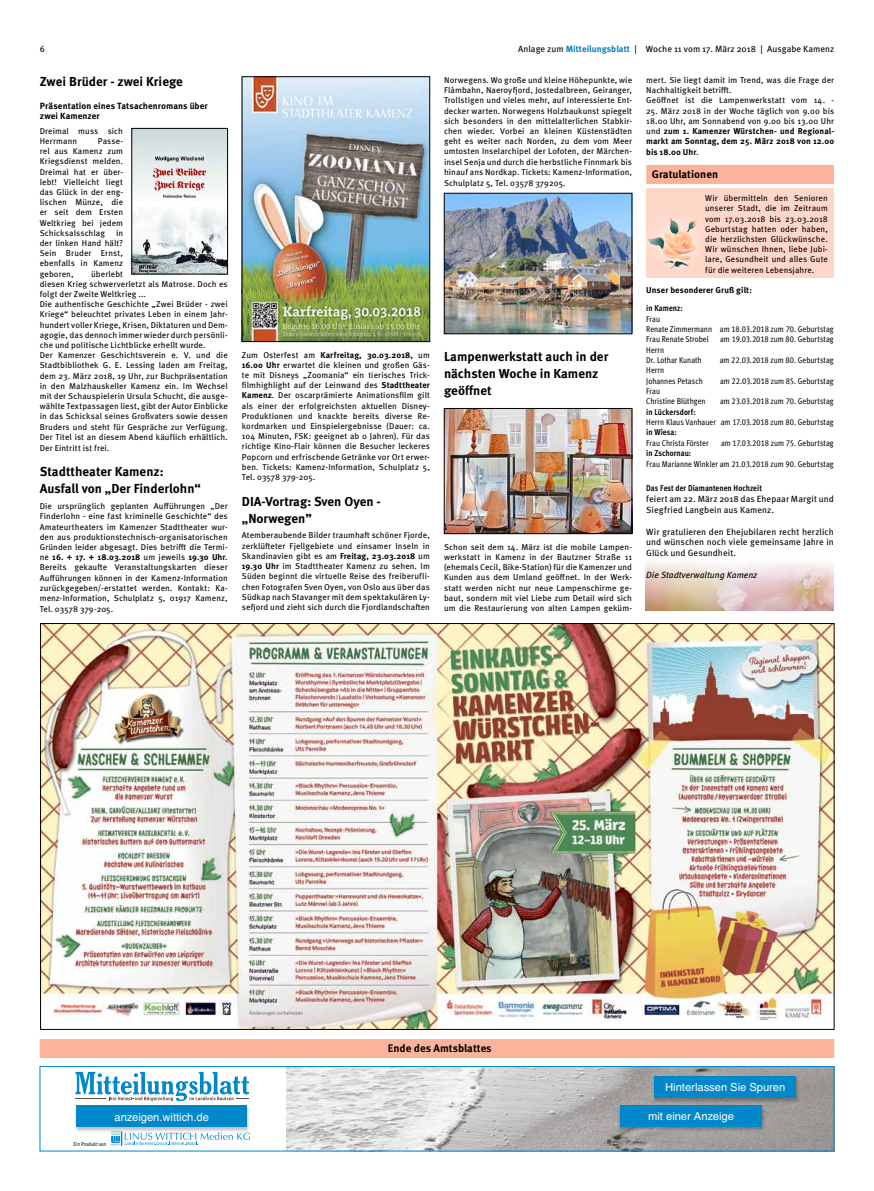
<style>
.page{position:relative;width:874px;height:1191px;background:#fff}
.page>*{position:absolute;margin:0;border:0;box-sizing:border-box;transform-origin:0 0}
.t1{font:700 13px/17px "Meta Pro";color:#000}
.t2{font:11px "Helvetica LT";color:#fff}
.t3{font:700 11px "Meta Pro";color:#000}
.t4{font:9px/10.8px "Meta Pro";letter-spacing:.005em;color:#000}
.t5{font:700 9px/10.8px "Meta Pro";letter-spacing:.005em;color:#000}
.t6{font:italic 9px "Meta Pro";color:#000}
.t7{font:8.5px/10.2px "Meta Pro";letter-spacing:.01em;color:#000;text-align:justify}
.t8{font:condensed 8.5px/10.2px "Meta Pro";color:#000}
.t9{font:700 8.5px/10.4px "Meta Pro";letter-spacing:.01em;color:#000;text-align:justify}
.t10{font:700 condensed 8.5px "Meta Pro";letter-spacing:.005em;color:#000}
.t11{font:condensed 5.5px "Meta Pro";letter-spacing:.015em;color:#000}
.s1{font-weight:700;color:#0080c4}
.s2{font-weight:400}
.s3{font-weight:700}
</style>
<div class="page">
<img style="left:645px;top:562px;width:188px;height:48px">
<img style="left:244px;top:79px;width:183px;height:261px">
<div style="left:646px;top:165px;width:187px;height:19px;background:#fcb39c"></div>
<div style="left:646px;top:189px;width:187px;height:89px;background:#ffd7c8"></div>
<svg style="left:625px;top:192px;width:74px;height:98px"></svg>
<img style="left:133px;top:130px;width:92px;height:142px">
<img style="left:42px;top:625px;width:789px;height:402px">
<img style="left:446px;top:195px;width:183px;height:137px">
<div style="left:444px;top:193px;width:187px;height:141px;border:1px solid #000"></div>
<img style="left:446px;top:410px;width:183px;height:122px">
<div style="left:444px;top:408px;width:187px;height:126px;border:1px solid #000"></div>
<div style="left:40px;top:1039px;width:793px;height:19px;background:#fcb39c"></div>
<img style="left:286px;top:1068px;width:545px;height:81px">
<svg style="left:75px;top:1071px;width:174px;height:30px"></svg>
<hr style="left:75px;top:1098px;width:31px;height:1px;background:#544d48">
<svg style="left:111px;top:1133px;width:139px;height:12px"></svg>
<div style="left:40px;top:1066px;width:793px;height:85px;border:1px solid #0088ca"></div>
<div style="left:651px;top:1076px;width:148px;height:28px;background:#000;opacity:.26"></div>
<div style="left:654px;top:1076px;width:141px;height:22px;background:#0088ca"></div>
<div style="left:617px;top:1104px;width:148px;height:28px;background:#000;opacity:.26"></div>
<div style="left:620px;top:1104px;width:141px;height:22px;background:#0088ca"></div>
<div style="left:74px;top:1105px;width:176px;height:28px;background:#000;opacity:.26"></div>
<div style="left:77px;top:1105px;width:170px;height:22px;background:#0088ca"></div>
<p class="t4" style="left:40px;top:43px;width:7px">6</p>
<p class="t4" style="left:518px;top:43px;width:317px">Anlage zum <span class="s1">Mitteilungsblatt</span> | Woche 11 vom 17. März 2018 | Ausgabe Kamenz</p>
<h1 class="t1" style="left:40px;top:72px;width:145px">Zwei Brüder - zwei Kriege</h1>
<p class="t5" style="left:40px;top:99px;width:169px">Präsentation eines Tatsachenromans über zwei Kamenzer</p>
<p class="t7" style="left:40px;top:125px;width:85px">Dreimal muss sich<br>Herrmann</p>
<p class="t7" style="left:444px;top:74px;width:189px">Norwegens. Wo große und kleine Höhepunkte, wie Flàmbahn, Naeroyfjord, Jostedalbreen, Geiranger, Trollstigen und vieles mehr, auf interessierte Ent&shy;decker warten. Norwegens Holzbaukunst spiegelt sich besonders in den mittelalterlichen Stabkir&shy;chen wieder. Vorbei an kleinen Küstenstädten geht es weiter nach Norden, zu dem vom Meer umtosten Inselarchipel der Lofoten, der Märchen&shy;insel Senja und durch die herbstliche Finnmark bis hinauf ans Nordkap. Tickets: Kamenz-Information, Schulplatz 5, Tel. 03578 379205.</p>
<p class="t7" style="left:646px;top:74px;width:189px;text-align:left">mert. Sie liegt damit im Trend, was die Frage der<br>Nachhaltigkeit betrifft.<br>Geöffnet ist die Lampenwerkstatt vom 14. -</p>
<p class="t9" style="left:646px;top:105px;width:189px"><span class="s2">25. März 2018 in der Woche täglich von 9.00 bis 18.00 Uhr, am Sonnabend von 9.00 bis 13.00 Uhr und</span> zum 1. Kamenzer Würstchen- und Regional&shy;markt am Sonntag, dem 25. März 2018 von 12.00 bis 18.00 Uhr<span class="s2">.</span></p>
<p class="t7" style="left:40px;top:135px;width:85px;text-indent:58px">Passe&shy;rel aus Kamenz zum Kriegsdienst melden.<br>Dreimal hat er über&shy;lebt! Vielleicht liegt das Glück in der eng&shy;lischen Münze, die er seit dem Ersten Weltkrieg bei jedem Schicksalsschlag</p>
<p class="t3" style="left:651px;top:166px;width:68px">Gratulationen</p>
<p class="t7" style="left:704px;top:193px;width:124px">Wir übermitteln den Senioren unserer Stadt, die im Zeitraum vom 17.03.2018 bis 23.03.2018<br>Geburtstag hatten oder haben, die herzlichsten Glückwünsche.<br>Wir wünschen Ihnen, liebe Jubi&shy;lare, Gesundheit und alles Gute für die weiteren Lebensjahre.</p>
<p class="t9" style="left:646px;top:284px;width:107px">Unser besonderer Gruß gilt:</p>
<p class="t10" style="left:646px;top:302px;width:38px">in Kamenz:</p>
<p class="t8" style="left:646px;top:313px;width:189px">Frau<br>Renate Zimmermann am 18.03.2018 zum 70. Geburtstag<br>Frau Renate Strobel</p>
<p class="t7" style="left:40px;top:227px;width:85px;text-indent:76px">in der linken Hand hält?<br>Sein Bruder Ernst, ebenfalls in Kamenz geboren,</p>
<p class="t7" style="left:40px;top:268px;width:189px;text-align:left;text-indent:51px">überlebt<br>diesen Krieg schwerverletzt als Matrose. Doch es folgt der Zweite Weltkrieg ...<br>Die authentische Geschichte „Zwei Brüder - zwei Kriege“ beleuchtet privates Leben in einem Jahr&shy;hundert voller Kriege, Krisen, Diktaturen und Dem&shy;agogie, das dennoch immer wieder durch persönli&shy;che und politische Lichtblicke erhellt wurde.<br>Der Kamenzer Geschichtsverein e. V. und die Stadtbibliothek G. E. Lessing laden am Freitag, dem 23. März 2018, 19 Uhr, zur Buchpräsentation in den Malzhauskeller Kamenz ein. Im Wechsel mit der Schauspielerin Ursula Schucht, die ausge&shy;wählte Textpassagen liest, gibt der Autor Einblicke in das Schicksal seines Großvaters sowie dessen Bruders und steht für Gespräche zur Verfügung.<br>Der Titel ist an diesem Abend käuflich erhältlich.<br>Der Eintritt ist frei.</p>
<h1 class="t1" style="left:40px;top:462px;width:163px">Stadttheater Kamenz:<br>Ausfall von „Der Finderlohn“</h1>
<p class="t7" style="left:40px;top:500px;width:189px">Die ursprünglich geplanten Aufführungen „Der Finderlohn - eine fast kriminelle Geschichte“ des Amateurtheaters im Kamenzer Stadttheater wur&shy;den aus produktionstechnisch-organisatorischen Gründen leider abgesagt. Dies betrifft die Termi&shy;ne <span class="s3">16. + 17. + 18.03.2018</span> um jeweils <span class="s3">19.30 Uhr</span>.<br>Bereits gekaufte Veranstaltungskarten dieser Aufführungen können in der Kamenz-Information zurückgegeben/-erstattet werden. Kontakt: Ka&shy;menz-Information, Schulplatz 5, 01917 Kamenz, Tel. 03578 379-205.</p>
<p class="t8" style="left:719px;top:334px;width:115px">am 19.03.2018 zum 80. Geburtstag</p>
<p class="t8" style="left:646px;top:344px;width:57px">Herrn<br>Dr. Lothar Kunath</p>
<p class="t8" style="left:719px;top:354px;width:115px">am 22.03.2018 zum 80. Geburtstag</p>
<p class="t8" style="left:646px;top:365px;width:58px">Herrn<br>Johannes Petasch</p>
<p class="t8" style="left:719px;top:375px;width:115px">am 22.03.2018 zum 85. Geburtstag</p>
<p class="t8" style="left:646px;top:385px;width:61px">Frau<br>Christine Blüthgen</p>
<p class="t8" style="left:719px;top:395px;width:115px">am 23.03.2018 zum 70. Geburtstag</p>
<p class="t10" style="left:646px;top:405px;width:51px">in Lückersdorf:</p>
<p class="t8" style="left:646px;top:416px;width:189px">Herrn Klaus Vanhauer am 17.03.2018 zum 80. Geburtstag</p>
<p class="t10" style="left:646px;top:426px;width:32px">in Wiesa:</p>
<p class="t8" style="left:646px;top:437px;width:64px">Frau Christa Förster</p>
<p class="t8" style="left:720px;top:437px;width:114px">am 17.03.2018 zum 75. Geburtstag</p>
<p class="t10" style="left:646px;top:447px;width:46px">in Zschornau:</p>
<p class="t8" style="left:646px;top:458px;width:189px">Frau Marianne Winkler am 21.03.2018 zum 90. Geburtstag</p>
<p class="t10" style="left:646px;top:482px;width:117px">Das Fest der Diamantenen Hochzeit</p>
<p class="t4" style="left:646px;top:493px;width:189px">feiert am 22. März 2018 das Ehepaar Margit und<br>Siegfried Langbein aus Kamenz.</p>
<p class="t4" style="left:646px;top:525px;width:189px;text-align:justify">Wir gratulieren den Ehejubilaren recht herzlich und wünschen noch viele gemeinsame Jahre in Glück und Gesundheit.</p>
<p class="t6" style="left:646px;top:568px;width:112px">Die Stadtverwaltung Kamenz</p>
<p class="t7" style="left:242px;top:349px;width:189px">Zum Osterfest am <span class="s3">Karfreitag, 30.03.2018,</span> um <span class="s3">16.00 Uhr</span> erwartet die kleinen und großen Gäs&shy;te mit Disneys „Zoomania“ ein tierisches Trick&shy;filmhighlight auf der Leinwand des <span class="s3">Stadttheater Kamenz</span>. Der oscarprämierte Animationsfilm gilt als einer der erfolgreichsten aktuellen Disney-Produktionen und knackte bereits diverse Re&shy;kordmarken und Einspielergebnisse (Dauer: ca.<br>104 Minuten, FSK: geeignet ab 0 Jahren). Für das richtige Kino-Flair können die Besucher leckeres Popcorn und erfrischende Getränke vor Ort erwer&shy;ben. Tickets: Kamenz-Information, Schulplatz 5, Tel. 03578 379-205.</p>
<h1 class="t1" style="left:242px;top:492px;width:140px">DIA-Vortrag: Sven Oyen - „Norwegen”</h1>
<p class="t7" style="left:242px;top:530px;width:189px">Atemberaubende Bilder traumhaft schöner Fjorde, zerklüfteter Fjellgebiete und einsamer Inseln in Skandinavien gibt es am <span class="s3">Freitag, 23.03.2018</span> um <span class="s3">19.30 Uhr</span> im Stadttheater Kamenz zu sehen. Im Süden beginnt die virtuelle Reise des freiberufli&shy;chen Fotografen Sven Oyen, von Oslo aus über das Südkap nach Stavanger mit dem spektakulären Ly&shy;sefjord und zieht sich durch die Fjordlandschaften</p>
<h1 class="t1" style="left:444px;top:347px;width:166px">Lampenwerkstatt auch in der nächsten Woche in Kamenz geöffnet</h1>
<p class="t7" style="left:444px;top:541px;width:189px">Schon seit dem 14. März ist die mobile Lampen&shy;werkstatt in Kamenz in der Bautzner Straße 11 (ehemals Cecil, Bike-Station) für die Kamenzer und Kunden aus dem Umland geöffnet. In der Werk&shy;statt werden nicht nur neue Lampenschirme ge&shy;baut, sondern mit viel Liebe zum Detail wird sich um die Restaurierung von alten Lampen geküm-</p>
<p class="t3" style="left:388px;top:1040px;width:105px">Ende des Amtsblattes</p>
<p class="t2" style="left:665px;top:1081px;width:122px">Hinterlassen Sie Spuren</p>
<p class="t11" style="left:73px;top:1139px;width:35px">Ein Produkt von</p>
<p class="t2" style="left:114px;top:1110px;width:96px">anzeigen.wittich.de</p>
<p class="t2" style="left:648px;top:1109px;width:87px">mit einer Anzeige</p>
</div>
